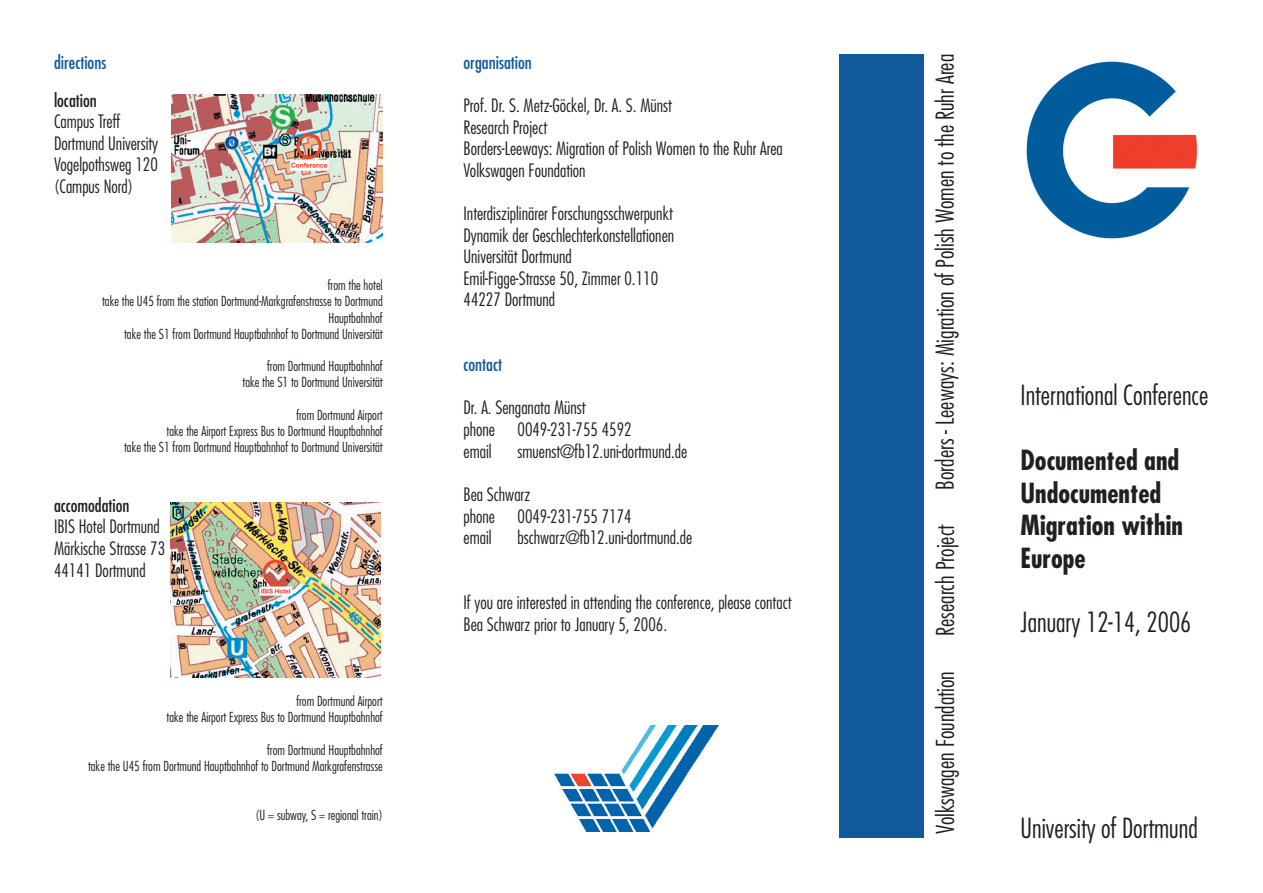
<style>
.page{position:relative;width:1263px;height:893px;background:#fff}
.page>*{position:absolute;margin:0;border:0;box-sizing:border-box;transform-origin:0 0}
.t1{font:300 condensed 27px "Futura Std";color:#231f20}
.t2{font:700 condensed 27px/32.4px "Futura Std";color:#231f20}
.t3{font:300 condensed 24px "Futura Std";color:#231f20}
.t4{font:300 condensed 18px/21.6px "Futura Std";color:#231f20}
.t5{font:condensed 18px "Futura Std";color:#10599b}
.t6{font:condensed 18px "Futura Std";color:#231f20}
.t7{font:300 condensed 13.5px/16.2px "Futura Std";color:#231f20;text-align:right}
</style>
<div class="page">
<img style="left:1026px;top:61px;width:172px;height:178px">
<div style="left:839px;top:55px;width:85px;height:783px;background:#10599b"></div>
<img style="left:555px;top:726px;width:164px;height:105px">
<img style="left:170px;top:503px;width:211px;height:174px">
<img style="left:171px;top:95px;width:212px;height:147px">
<p class="t5" style="left:54px;top:51px;width:54px">directions</p>
<p class="t6" style="left:54px;top:89px;width:44px">location</p>
<p class="t4" style="left:54px;top:111px;width:106px">Campus Treff<br>Dortmund University<br>Vogelpothsweg 120 (Campus Nord)</p>
<p class="t7" style="left:102px;top:277px;width:282px">from the hotel<br>take the U45 from the station Dortmund-Markgrafenstrasse to Dortmund Hauptbahnhof<br>take the S1 from Dortmund Hauptbahnhof to Dortmund Universität</p>
<p class="t7" style="left:243px;top:358px;width:142px">from Dortmund Hauptbahnhof<br>take the S1 to Dortmund Universität</p>
<p class="t7" style="left:124px;top:407px;width:260px">from Dortmund Airport<br>take the Airport Express Bus to Dortmund Hauptbahnhof<br>take the S1 from Dortmund Hauptbahnhof to Dortmund Universität</p>
<p class="t6" style="left:54px;top:494px;width:77px">accomodation</p>
<p class="t4" style="left:54px;top:516px;width:113px">IBIS Hotel Dortmund<br>Märkische Strasse 73<br>44141 Dortmund</p>
<p class="t7" style="left:167px;top:693px;width:218px">from Dortmund Airport<br>take the Airport Express Bus to Dortmund Hauptbahnhof</p>
<p class="t7" style="left:88px;top:742px;width:296px">from Dortmund Hauptbahnhof<br>take the U45 from Dortmund Hauptbahnhof to Dortmund Markgrafenstrasse</p>
<p class="t7" style="left:256px;top:806px;width:129px">(U = subway, S = regional train)</p>
<p class="t5" style="left:463px;top:51px;width:70px">organisation</p>
<p class="t4" style="left:463px;top:95px;width:321px">Prof. Dr. S. Metz-Göckel, Dr. A. S. Münst<br>Research Project<br>Borders-Leeways: Migration of Polish Women to the Ruhr Area Volkswagen Foundation</p>
<p class="t4" style="left:463px;top:203px;width:212px">Interdisziplinärer Forschungsschwerpunkt Dynamik der Geschlechterkonstellationen Universität Dortmund<br>Emil-Figge-Strasse 50, Zimmer 0.110<br>44227 Dortmund</p>
<p class="t5" style="left:463px;top:354px;width:40px">contact</p>
<p class="t4" style="left:463px;top:397px;width:170px">Dr. A. Senganata Münst<br>phone 0049-231-755 4592 email</p>
<p class="t4" style="left:517px;top:440px;width:171px">smuenst@fb12.uni-dortmund.de</p>
<p class="t4" style="left:463px;top:483px;width:170px">Bea Schwarz<br>phone 0049-231-755 7174 email</p>
<p class="t4" style="left:517px;top:527px;width:176px">bschwarz@fb12.uni-dortmund.de</p>
<p class="t4" style="left:463px;top:591px;width:329px">If you are interested in attending the conference, please contact<br>Bea Schwarz prior to January 5, 2006.</p>
<h2 class="t3" style="left:931px;top:490px;width:437px;rotate:-90deg">Borders - Leeways: Migration of Polish Women to the Ruhr Area</h2>
<h2 class="t3" style="left:931px;top:636px;width:113px;rotate:-90deg">Research Project</h2>
<h2 class="t3" style="left:931px;top:834px;width:164px;rotate:-90deg">Volkswagen Foundation</h2>
<h1 class="t1" style="left:1020px;top:380px;width:189px">International Conference</h1>
<h1 class="t2" style="left:1020px;top:444px;width:164px">Documented and<br>Undocumented<br>Migration within<br>Europe</h1>
<h1 class="t1" style="left:1020px;top:606px;width:172px">January 12-14, 2006</h1>
<h1 class="t1" style="left:1020px;top:812px;width:179px">University of Dortmund</h1>
</div>
